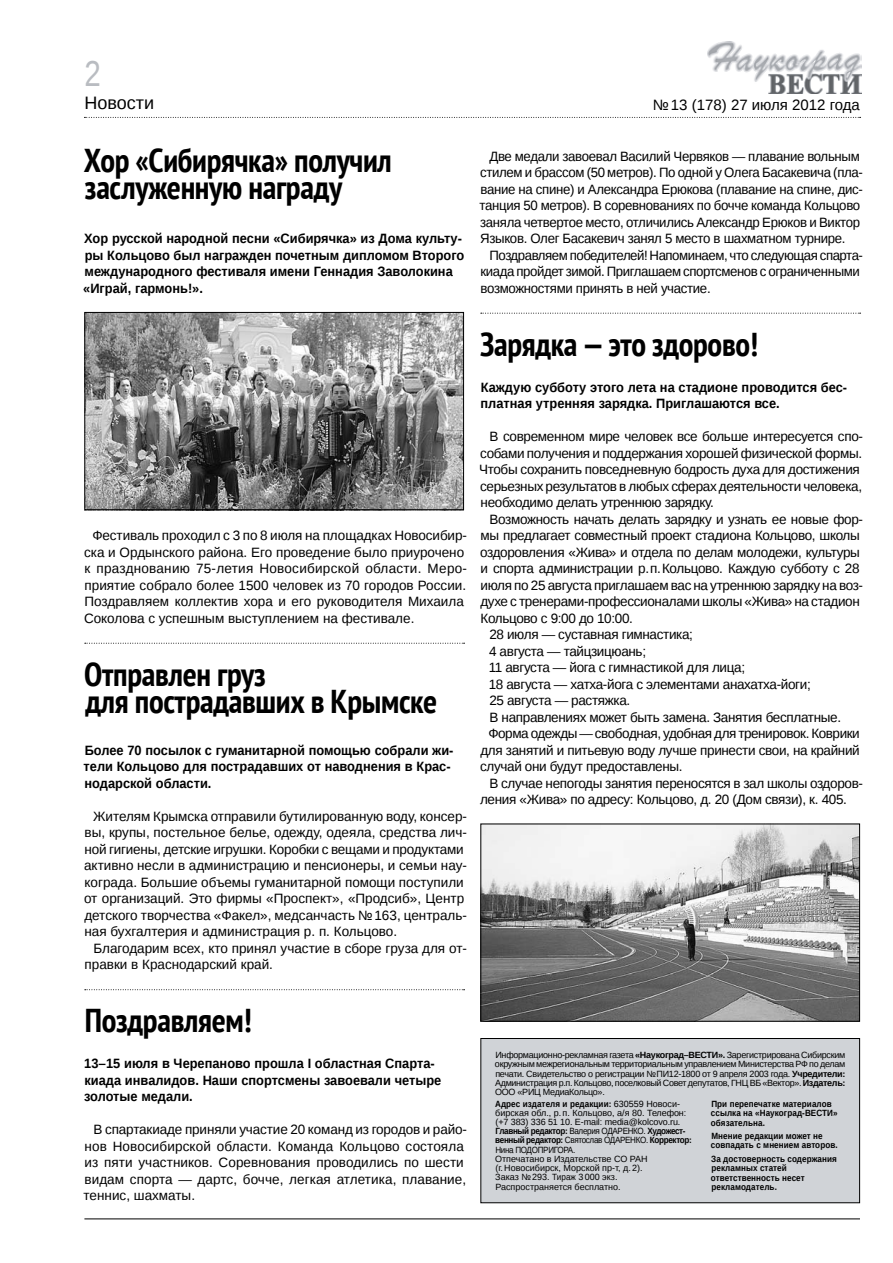
<style>
.page{position:relative;width:893px;height:1263px;background:#fff}
.page>*{position:absolute;margin:0;border:0;box-sizing:border-box;transform-origin:0 0}
.t1{font:36px "Liberation Sans Narrow";color:#b9bcc1}
.t2{font:700 condensed 33px/27px "PT Sans";letter-spacing:-.01em;color:#000}
.t3{font:18px "Liberation Sans";color:#000}
.t4{font:15px "Liberation Sans";color:#000}
.t5{font:13.5px/16.5px "Liberation Sans";letter-spacing:-.025em;color:#000}
.t6{font:13.5px/16.5px "Liberation Sans";color:#000}
.t7{font:700 13.5px/16.5px "Liberation Sans";color:#000;scale:.95 1}
.t8{font:13.5px/16.5px "Liberation Sans";letter-spacing:.005em;color:#000}
.t9{font:9px/9.3px "Liberation Sans";letter-spacing:-.01em;color:#000;text-align:justify}
.t10{font:700 9px/9.4px "Liberation Sans";letter-spacing:.01em;color:#000;scale:.9 1}
.s1{font-weight:700}
</style>
<div class="page">
<img style="left:708px;top:42px;width:153px;height:51px">
<hr style="left:84px;top:1218px;width:776px;height:1px;background:#000">
<svg style="left:84px;top:117px;width:777px;height:1px"></svg>
<div style="left:481px;top:1038px;width:379px;height:165px;background:#d0d3d7"></div>
<div style="left:480px;top:1038px;width:380px;height:165px;border:1px solid #000"></div>
<svg style="left:481px;top:313px;width:380px;height:1px"></svg>
<img style="left:86px;top:314px;width:376px;height:194px">
<div style="left:84px;top:312px;width:380px;height:198px;border:1px solid #000"></div>
<svg style="left:85px;top:643px;width:380px;height:1px"></svg>
<svg style="left:85px;top:989px;width:380px;height:1px"></svg>
<img style="left:482px;top:826px;width:376px;height:194px">
<div style="left:480px;top:824px;width:380px;height:198px;border:1px solid #000"></div>
<h1 class="t1" style="left:84px;top:53px;width:18px">2</h1>
<h3 class="t3" style="left:84px;top:93px;width:71px">Новости</h3>
<p class="t4" style="left:653px;top:96px;width:208px">№ 13 (178) 27 июля 2012 года</p>
<h2 class="t2" style="left:84px;top:146px;width:310px">Хор «Сибирячка» получил заслуженную награду</h2>
<p class="t7" style="left:83px;top:230px;width:403px">Хор русской народной песни «Сибирячка» из Дома культу&shy;ры Кольцово был награжден почетным дипломом Второго международного фестиваля имени Геннадия Заволокина «Играй, гармонь!».</p>
<p class="t6" style="left:84px;top:528px;width:384px;text-indent:8px">Фестиваль проходил с 3 по 8 июля на площадках Новосибир&shy;ска и Ордынского района. Его проведение было приурочено к празднованию 75-летия Новосибирской области. Меро&shy;приятие собрало более 1500 человек из 70 городов России.<br>Поздравляем коллектив хора и его руководителя Михаила Соколова с успешным выступлением на фестивале.</p>
<h2 class="t2" style="left:84px;top:660px;width:355px">Отправлен груз<br>для пострадавших в Крымске</h2>
<p class="t7" style="left:84px;top:741px;width:391px">Более 70 посылок с гуманитарной помощью собрали жи&shy;тели Кольцово для пострадавших от наводнения в Крас&shy;нодарской области.</p>
<p class="t6" style="left:84px;top:808px;width:384px;text-indent:9px">Жителям Крымска отправили бутилированную воду, консер&shy;вы, крупы, постельное белье, одежду, одеяла, средства лич&shy;ной гигиены, детские игрушки. Коробки с вещами и продуктами активно несли в администрацию и пенсионеры, и семьи нау&shy;кограда. Большие объемы гуманитарной помощи поступили от организаций. Это фирмы «Проспект», «Продсиб», Центр детского творчества «Факел», медсанчасть № 163, централь&shy;ная бухгалтерия и администрация р. п. Кольцово.</p>
<p class="t6" style="left:85px;top:940px;width:384px;text-indent:9px">Благодарим всех, кто принял участие в сборе груза для от&shy;правки в Краснодарский край.</p>
<h2 class="t2" style="left:85px;top:1006px;width:168px">Поздравляем!</h2>
<p class="t7" style="left:84px;top:1055px;width:377px">13–15 июля в Черепаново прошла I областная Спарта&shy;киада инвалидов. Наши спортсмены завоевали четыре золотые медали.</p>
<p class="t8" style="left:84px;top:1122px;width:385px;text-indent:10px">В спартакиаде приняли участие 20 команд из городов и райо&shy;нов Новосибирской области. Команда Кольцово состояла из пяти участников. Соревнования проводились по шести видам спорта — дартс, бочче, легкая атлетика, плавание, теннис, шахматы.</p>
<p class="t5" style="left:480px;top:148px;width:385px;text-indent:10px">Две медали завоевал Василий Червяков — плавание вольным стилем и брассом (50 метров). По одной у Олега Басакевича (пла&shy;вание на спине) и Александра Ерюкова (плавание на спине, дис&shy;танция 50 метров). В соревнованиях по бочче команда Кольцово заняла четвертое место, отличились Александр Ерюков и Виктор Языков. Олег Басакевич занял 5 место в шахматном турнире.</p>
<p class="t5" style="left:481px;top:247px;width:384px;text-indent:9px">Поздравляем победителей! Напоминаем, что следующая спарта&shy;киада пройдет зимой. Приглашаем спортсменов с ограниченными возможностями принять в ней участие.</p>
<h2 class="t2" style="left:480px;top:330px;width:280px">Зарядка — это здорово!</h2>
<p class="t7" style="left:481px;top:378px;width:387px">Каждую субботу этого лета на стадионе проводится бес&shy;платная утренняя зарядка. Приглашаются все.</p>
<p class="t5" style="left:479px;top:429px;width:385px;text-indent:10px">В современном мире человек все больше интересуется спо&shy;собами получения и поддержания хорошей физической формы.<br>Чтобы сохранить повседневную бодрость духа для достижения серьезных результатов в любых сферах деятельности человека, необходимо делать утреннюю зарядку.</p>
<p class="t5" style="left:490px;top:511px;width:375px">Возможность начать делать зарядку и узнать ее новые фор-</p>
<p class="t5" style="left:481px;top:528px;width:381px">мы предлагает совместный проект стадиона Кольцово, школы</p>
<p class="t5" style="left:480px;top:544px;width:381px">оздоровления «Жива» и отдела по делам молодежи, культуры</p>
<p class="t5" style="left:481px;top:561px;width:381px">и спорта администрации р. п. Кольцово. Каждую субботу с 28</p>
<p class="t5" style="left:481px;top:577px;width:384px">июля по 25 августа приглашаем вас на утреннюю зарядку на воз-</p>
<p class="t5" style="left:480px;top:594px;width:381px">духе с тренерами-профессионалами школы «Жива» на стадион</p>
<p class="t5" style="left:481px;top:610px;width:154px">Кольцово с 9:00 до 10:00.</p>
<p class="t5" style="left:489px;top:627px;width:205px">28 июля — суставная гимнастика;</p>
<p class="t5" style="left:489px;top:643px;width:158px">4 августа — тайцзицюань;</p>
<p class="t5" style="left:489px;top:660px;width:258px">11 августа — йога с гимнастикой для лица;</p>
<p class="t5" style="left:489px;top:676px;width:324px">18 августа — хатха-йога с элементами анахатха-йоги;</p>
<p class="t5" style="left:489px;top:693px;width:142px">25 августа — растяжка.</p>
<p class="t5" style="left:490px;top:709px;width:353px">В направлениях может быть замена. Занятия бесплатные.</p>
<p class="t5" style="left:488px;top:726px;width:373px">Форма одежды — свободная, удобная для тренировок. Коврики</p>
<p class="t5" style="left:480px;top:742px;width:381px">для занятий и питьевую воду лучше принести свои, на крайний</p>
<p class="t5" style="left:480px;top:759px;width:204px">случай они будут предоставлены.</p>
<p class="t5" style="left:489px;top:775px;width:375px">В случае непогоды занятия переносятся в зал школы оздоров-</p>
<p class="t5" style="left:480px;top:792px;width:368px">ления «Жива» по адресу: Кольцово, д. 20 (Дом связи), к. 405.</p>
<p class="t9" style="left:495px;top:1050px;width:352px">Информационно-рекламная газета <span class="s1">«Наукоград–ВЕСТИ».</span> Зарегистрирована Сибирским окружным межрегиональным территориальным управлением Министерства РФ по делам печати. Свидетельство о регистрации № ПИ12-1800 от 9 апреля 2003 года. <span class="s1">Учредители:<br></span>Администрация р.п. Кольцово, поселковый Совет депутатов, ГНЦ ВБ «Вектор». <span class="s1">Издатель:<br></span>ООО «РИЦ МедиаКольцо».</p>
<p class="t9" style="left:495px;top:1099px;width:198px;text-align:left"><span class="s1">Адрес издателя и редакции:</span> 630559 Новоси&shy;бирская обл., р. п. Кольцово, а/я 80. Телефон: (+7 383) 336 51 10. E-mail: media@kolcovo.ru.<br><span class="s1">Главный редактор:</span> Валерия ОДАРЕНКО. <span class="s1">Художест&shy;венный редактор:</span> Святослав ОДАРЕНКО. <span class="s1">Корректор:<br></span>Нина ПОДОПРИГОРА.<br>Отпечатано в Издательстве СО РАН<br>(г. Новосибирск, Морской пр-т, д. 2).<br>Заказ № 293. Тираж 3 000 экз.<br>Распространяется бесплатно.</p>
<p class="t10" style="left:711px;top:1099px;width:142px">При перепечатке материалов ссылка на «Наукоград-ВЕСТИ» обязательна.</p>
<p class="t10" style="left:711px;top:1130px;width:142px">Мнение редакции может не совпадать с мнением авторов.</p>
<p class="t10" style="left:711px;top:1154px;width:142px">За достоверность содержания рекламных статей ответственность несет рекламодатель.</p>
</div>
